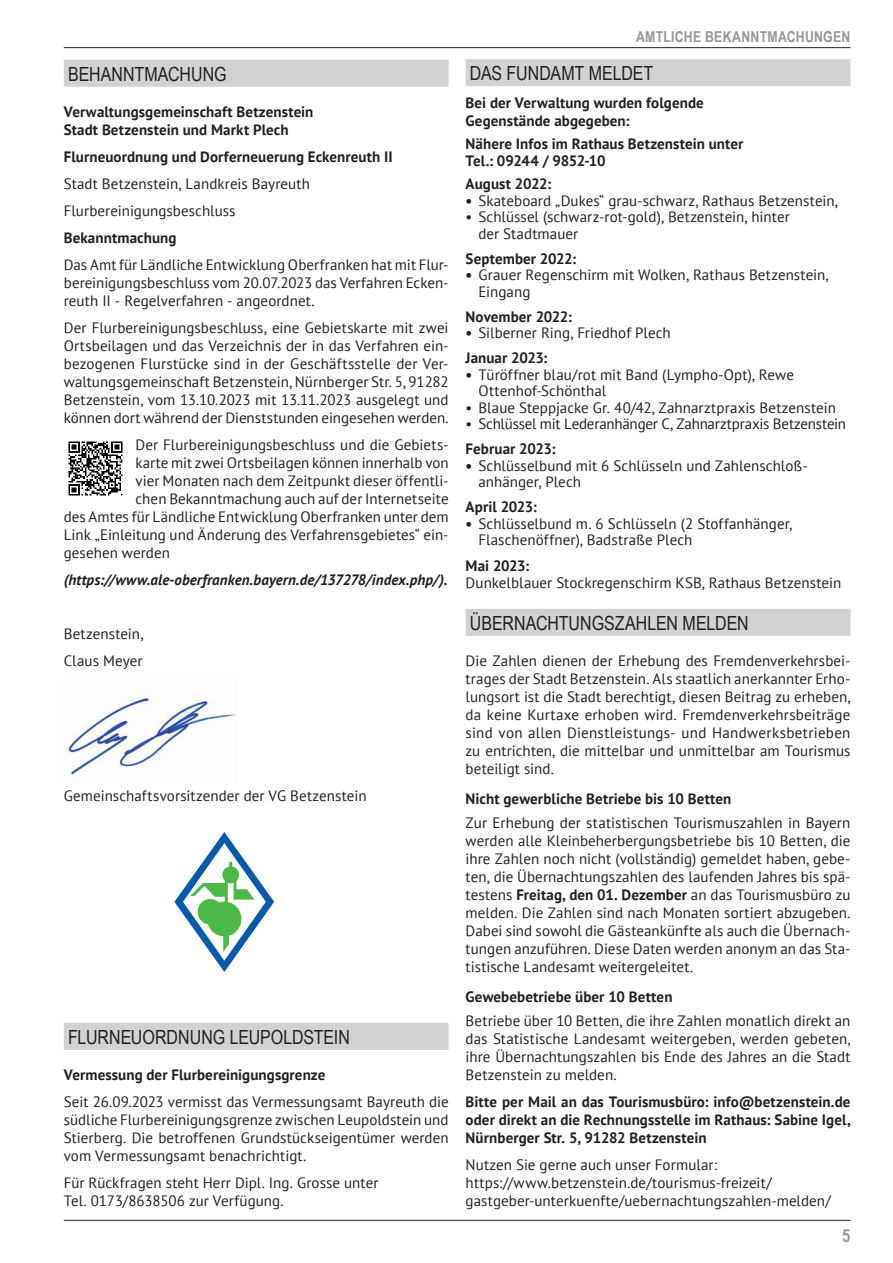
<style>
.page{position:relative;width:893px;height:1263px;background:#fff}
.page>*{position:absolute;margin:0;border:0;box-sizing:border-box;transform-origin:0 0}
.t1{font:19.5px "Arial Narrow";color:#231f20}
.t2{font:700 18px "Arial Narrow";color:#939598}
.t3{font:15px/18px "PT Sans";letter-spacing:.005em;color:#231f20}
.t4{font:700 15px/18px "PT Sans";letter-spacing:.005em;color:#231f20}
.t5{font:italic 700 15px "PT Sans";letter-spacing:.005em;color:#231f20}
.t6{font:15px "PT Sans";letter-spacing:-.015em;color:#231f20}
.t7{font:700 15px "Arial Narrow";letter-spacing:.015em;color:#939598}
.s1{font-weight:700}
</style>
<div class="page">
<hr style="left:64px;top:47px;width:786px;height:1px;background:#231f20">
<hr style="left:64px;top:1220px;width:786px;height:1px;background:#231f20">
<div style="left:64px;top:60px;width:385px;height:27px;background:#d1d2d4"></div>
<img style="left:64px;top:695px;width:172px;height:82px">
<div style="left:466px;top:59px;width:384px;height:27px;background:#d1d2d4"></div>
<img style="left:68px;top:441px;width:55px;height:55px">
<div style="left:64px;top:1023px;width:385px;height:27px;background:#d1d2d4"></div>
<div style="left:466px;top:609px;width:384px;height:27px;background:#d1d2d4"></div>
<svg style="left:174px;top:832px;width:100px;height:140px"></svg>
<h1 class="t1" style="left:68px;top:60px;width:160px">BEHANNTMACHUNG</h1>
<p class="t4" style="left:64px;top:102px;width:251px">Verwaltungsgemeinschaft Betzenstein<br>Stadt Betzenstein und Markt Plech</p>
<p class="t4" style="left:64px;top:147px;width:330px">Flurneuordnung und Dorferneuerung Eckenreuth II</p>
<p class="t3" style="left:64px;top:170px;width:248px;line-height:27px">Stadt Betzenstein, Landkreis Bayreuth<br>Flurbereinigungsbeschluss</p>
<p class="t4" style="left:64px;top:228px;width:114px">Bekanntmachung</p>
<p class="t3" style="left:64px;top:255px;width:386px;text-align:justify">Das Amt für Ländliche Entwicklung Oberfranken hat mit Flur&shy;bereinigungsbeschluss vom 20.07.2023 das Verfahren Ecken&shy;reuth II - Regelverfahren - angeordnet.</p>
<p class="t3" style="left:64px;top:318px;width:386px;text-align:justify">Der Flurbereinigungsbeschluss, eine Gebietskarte mit zwei Ortsbeilagen und das Verzeichnis der in das Verfahren ein&shy;bezogenen Flurstücke sind in der Geschäftsstelle der Ver&shy;waltungsgemeinschaft Betzenstein, Nürnberger Str. 5, 91282<br>Betzenstein, vom 13.10.2023 mit 13.11.2023 ausgelegt und können dort während der Dienststunden eingesehen werden.</p>
<p class="t3" style="left:136px;top:435px;width:315px">Der Flurbereinigungsbeschluss und die Gebiets-</p>
<p class="t3" style="left:136px;top:453px;width:315px">karte mit zwei Ortsbeilagen können innerhalb von</p>
<p class="t3" style="left:136px;top:471px;width:315px">vier Monaten nach dem Zeitpunkt dieser öffentli-</p>
<p class="t3" style="left:136px;top:489px;width:315px">chen Bekanntmachung auch auf der Internetseite</p>
<p class="t3" style="left:64px;top:507px;width:386px">des Amtes für Ländliche Entwicklung Oberfranken unter dem</p>
<p class="t3" style="left:64px;top:525px;width:386px">Link „Einleitung und Änderung des Verfahrensgebietes“ ein-</p>
<p class="t3" style="left:64px;top:543px;width:108px">gesehen werden</p>
<p class="t5" style="left:64px;top:570px;width:385px">(https://www.ale-oberfranken.bayern.de/137278/index.php/).</p>
<p class="t3" style="left:64px;top:620px;width:81px;line-height:27px">Betzenstein,<br>Claus Meyer</p>
<p class="t3" style="left:64px;top:786px;width:304px">Gemeinschaftsvorsitzender der VG Betzenstein</p>
<h1 class="t1" style="left:68px;top:1023px;width:283px">FLURNEUORDNUNG LEUPOLDSTEIN</h1>
<p class="t4" style="left:64px;top:1065px;width:263px">Vermessung der Flurbereinigungsgrenze</p>
<p class="t3" style="left:64px;top:1092px;width:386px;text-align:justify">Seit 26.09.2023 vermisst das Vermessungsamt Bayreuth die südliche Flurbereinigungsgrenze zwischen Leupoldstein und Stierberg. Die betroffenen Grundstückseigentümer werden vom Vermessungsamt benachrichtigt.</p>
<p class="t3" style="left:64px;top:1173px;width:316px">Für Rückfragen steht Herr Dipl. Ing. Grosse unter<br>Tel. 0173/8638506 zur Verfügung.</p>
<p class="t7" style="left:636px;top:26px;width:216px">AMTLICHE BEKANNTMACHUNGEN</p>
<h1 class="t1" style="left:470px;top:59px;width:185px">DAS FUNDAMT MELDET</h1>
<p class="t4" style="left:466px;top:94px;width:240px;line-height:17.2px">Bei der Verwaltung wurden folgende<br>Gegenstände abgegeben:</p>
<p class="t4" style="left:466px;top:135px;width:279px;line-height:17.2px">Nähere Infos im Rathaus Betzenstein unter<br>Tel.: 09244 / 9852-10</p>
<p class="t4" style="left:466px;top:175px;width:87px">August 2022:</p>
<p class="t3" style="left:466px;top:191px;width:374px"><span class="s1">•</span> Skateboard „Dukes“ grau-schwarz, Rathaus Betzenstein,</p>
<p class="t3" style="left:478px;top:208px;width:313px;line-height:16.5px;text-indent:-13px">• Schlüssel (schwarz-rot-gold), Betzenstein, hinter der Stadtmauer</p>
<p class="t4" style="left:466px;top:249px;width:112px">September 2022:</p>
<p class="t3" style="left:478px;top:266px;width:352px;line-height:16.5px;text-indent:-13px"><span class="s1">•</span> Grauer Regenschirm mit Wolken, Rathaus Betzenstein,<br>Eingang</p>
<p class="t4" style="left:466px;top:307px;width:108px">November 2022:</p>
<p class="t3" style="left:466px;top:320px;width:207px;line-height:25px"><span class="s1">•</span> Silberner Ring, Friedhof Plech<br><span class="s1">Januar 2023:</span></p>
<p class="t3" style="left:478px;top:366px;width:317px;line-height:16.5px;text-indent:-13px"><span class="s1">•</span> Türöffner blau/rot mit Band (Lympho-Opt), Rewe<br>Ottenhof-Schönthal</p>
<p class="t3" style="left:466px;top:398px;width:372px">• Blaue Steppjacke Gr. 40/42, Zahnarztpraxis Betzenstein</p>
<p class="t6" style="left:466px;top:414px;width:382px">• Schlüssel mit Lederanhänger C, Zahnarztpraxis Betzenstein</p>
<p class="t4" style="left:466px;top:440px;width:91px">Februar 2023:</p>
<p class="t3" style="left:478px;top:457px;width:331px;line-height:16.5px;text-indent:-13px"><span class="s1">•</span> Schlüsselbund mit 6 Schlüsseln und Zahlenschloß&shy;anhänger, Plech</p>
<p class="t4" style="left:466px;top:498px;width:73px">April 2023:</p>
<p class="t3" style="left:478px;top:515px;width:315px;line-height:16.5px;text-indent:-13px"><span class="s1">•</span> Schlüsselbund m. 6 Schlüsseln (2 Stoffanhänger,<br>Flaschenöffner), Badstraße Plech</p>
<p class="t4" style="left:466px;top:557px;width:65px">Mai 2023:</p>
<p class="t3" style="left:466px;top:574px;width:377px">Dunkelblauer Stockregenschirm KSB, Rathaus Betzenstein</p>
<h1 class="t1" style="left:470px;top:609px;width:280px">ÜBERNACHTUNGSZAHLEN MELDEN</h1>
<p class="t3" style="left:466px;top:651px;width:386px;text-align:justify">Die Zahlen dienen der Erhebung des Fremdenverkehrsbei&shy;trages der Stadt Betzenstein. Als staatlich anerkannter Erho&shy;lungsort ist die Stadt berechtigt, diesen Beitrag zu erheben, da keine Kurtaxe erhoben wird. Fremdenverkehrsbeiträge sind von allen Dienstleistungs- und Handwerksbetrieben zu entrichten, die mittelbar und unmittelbar am Tourismus beteiligt sind.</p>
<p class="t4" style="left:466px;top:789px;width:267px">Nicht gewerbliche Betriebe bis 10 Betten</p>
<p class="t3" style="left:466px;top:813px;width:386px;text-align:justify">Zur Erhebung der statistischen Tourismuszahlen in Bayern werden alle Kleinbeherbergungsbetriebe bis 10 Betten, die ihre Zahlen noch nicht (vollständig) gemeldet haben, gebe&shy;ten, die Übernachtungszahlen des laufenden Jahres bis spä&shy;testens <span class="s1">Freitag, den 01. Dezember</span> an das Tourismusbüro zu melden. Die Zahlen sind nach Monaten sortiert abzugeben.<br>Dabei sind sowohl die Gästeankünfte als auch die Übernach&shy;tungen anzuführen. Diese Daten werden anonym an das Sta&shy;tistische Landesamt weitergeleitet.</p>
<p class="t4" style="left:466px;top:987px;width:208px">Gewebebetriebe über 10 Betten</p>
<p class="t3" style="left:466px;top:1011px;width:386px;text-align:justify">Betriebe über 10 Betten, die ihre Zahlen monatlich direkt an das Statistische Landesamt weitergeben, werden gebeten, ihre Übernachtungszahlen bis Ende des Jahres an die Stadt Betzenstein zu melden.</p>
<p class="t4" style="left:466px;top:1092px;width:386px;text-align:justify">Bitte per Mail an das Tourismusbüro: info@betzenstein.de oder direkt an die Rechnungsstelle im Rathaus: Sabine Igel, Nürnberger Str. 5, 91282 Betzenstein</p>
<p class="t3" style="left:466px;top:1155px;width:367px">Nutzen Sie gerne auch unser Formular: https://www.betzenstein.de/tourismus-freizeit/ gastgeber-unterkuenfte/uebernachtungszahlen-melden/</p>
<p class="t2" style="left:842px;top:1222px;width:10px">5</p>
</div>
